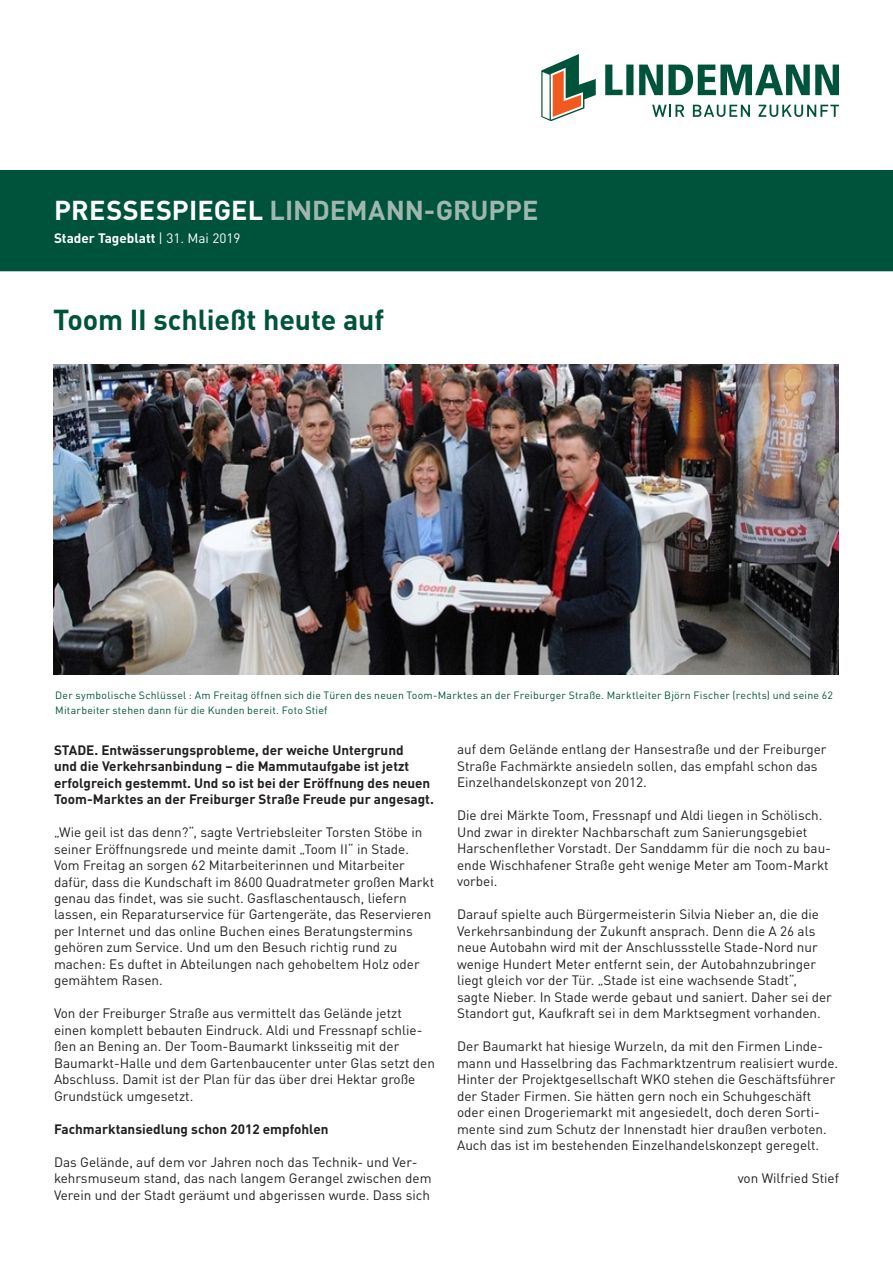
<style>
.page{position:relative;width:893px;height:1263px;background:#fff}
.page>*{position:absolute;margin:0;border:0;box-sizing:border-box;transform-origin:0 0}
.t1{font:700 28.5px "DINOT";letter-spacing:-.005em;color:#00533b}
.t2{font:700 27px "DINOT";color:#9fb7ae}
.t3{font:13.5px/16.5px "DINOT";color:#231f20}
.t4{font:700 13.5px/16.5px "DINOT";color:#231f20}
.t5{font:700 13.5px "DINOT";color:#fff}
.t6{font:10.5px/15px "DINOT";letter-spacing:.02em;color:#00533b}
.s1{color:#fff}
.s2{font-weight:400}
</style>
<div class="page">
<div style="left:0;top:171px;width:893px;height:101px;background:#00533b"></div>
<svg style="left:605px;top:65px;width:234px;height:30px"></svg>
<svg style="left:652px;top:105px;width:32px;height:12px"></svg>
<svg style="left:693px;top:105px;width:57px;height:12px"></svg>
<svg style="left:758px;top:105px;width:81px;height:12px"></svg>
<svg style="left:541px;top:54px;width:55px;height:67px"></svg>
<svg style="left:0;top:271px;width:893px;height:1px"></svg>
<img style="left:53px;top:364px;width:786px;height:310px">
<h2 class="t2" style="left:54px;top:193px;width:486px"><span class="s1">PRESSESPIEGEL</span> LINDEMANN-GRUPPE</h2>
<p class="t5" style="left:54px;top:229px;width:188px">Stader Tageblatt <span class="s2">| 31. Mai 2019</span></p>
<h1 class="t1" style="left:53px;top:301px;width:332px">Toom II schließt heute auf</h1>
<p class="t6" style="left:55px;top:687px;width:779px">Der symbolische Schlüssel : Am Freitag öffnen sich die Türen des neuen Toom-Marktes an der Freiburger Straße. Marktleiter Björn Fischer (rechts) und seine 62<br>Mitarbeiter stehen dann für die Kunden bereit. Foto Stief</p>
<p class="t4" style="left:54px;top:741px;width:381px">STADE. Entwässerungsprobleme, der weiche Untergrund<br>und die Verkehrsanbindung – die Mammutaufgabe ist jetzt erfolgreich gestemmt. Und so ist bei der Eröffnung des neuen Toom-Marktes an der Freiburger Straße Freude pur angesagt.</p>
<p class="t3" style="left:54px;top:824px;width:382px">„Wie geil ist das denn?“, sagte Vertriebsleiter Torsten Stöbe in seiner Eröffnungsrede und meinte damit „Toom II“ in Stade.<br>Vom Freitag an sorgen 62 Mitarbeiterinnen und Mitarbeiter dafür, dass die Kundschaft im 8600 Quadratmeter großen Markt genau das findet, was sie sucht. Gasflaschentausch, liefern lassen, ein Reparaturservice für Gartengeräte, das Reservieren per Internet und das online Buchen eines Beratungstermins gehören zum Service. Und um den Besuch richtig rund zu machen: Es duftet in Abteilungen nach gehobeltem Holz oder gemähtem Rasen.</p>
<p class="t3" style="left:54px;top:1005px;width:382px">Von der Freiburger Straße aus vermittelt das Gelände jetzt einen komplett bebauten Eindruck. Aldi und Fressnapf schlie&shy;ßen an Bening an. Der Toom-Baumarkt linksseitig mit der Baumarkt-Halle und dem Gartenbaucenter unter Glas setzt den Abschluss. Damit ist der Plan für das über drei Hektar große Grundstück umgesetzt.</p>
<p class="t4" style="left:54px;top:1120px;width:276px">Fachmarktansiedlung schon 2012 empfohlen</p>
<p class="t3" style="left:54px;top:1153px;width:379px">Das Gelände, auf dem vor Jahren noch das Technik- und Ver&shy;kehrsmuseum stand, das nach langem Gerangel zwischen dem<br>Verein und der Stadt geräumt und abgerissen wurde. Dass sich</p>
<p class="t3" style="left:457px;top:741px;width:371px">auf dem Gelände entlang der Hansestraße und der Freiburger<br>Straße Fachmärkte ansiedeln sollen, das empfahl schon das<br>Einzelhandelskonzept von 2012.</p>
<p class="t3" style="left:457px;top:807px;width:375px">Die drei Märkte Toom, Fressnapf und Aldi liegen in Schölisch.<br>Und zwar in direkter Nachbarschaft zum Sanierungsgebiet Harschenflether Vorstadt. Der Sanddamm für die noch zu bau&shy;ende Wischhafener Straße geht wenige Meter am Toom-Markt vorbei.</p>
<p class="t3" style="left:457px;top:906px;width:376px">Darauf spielte auch Bürgermeisterin Silvia Nieber an, die die Verkehrsanbindung der Zukunft ansprach. Denn die A 26 als neue Autobahn wird mit der Anschlussstelle Stade-Nord nur wenige Hundert Meter entfernt sein, der Autobahnzubringer liegt gleich vor der Tür. „Stade ist eine wachsende Stadt“, sagte Nieber. In Stade werde gebaut und saniert. Daher sei der Standort gut, Kaufkraft sei in dem Marktsegment vorhanden.</p>
<p class="t3" style="left:457px;top:1038px;width:383px">Der Baumarkt hat hiesige Wurzeln, da mit den Firmen Linde&shy;mann und Hasselbring das Fachmarktzentrum realisiert wurde.<br>Hinter der Projektgesellschaft WKO stehen die Geschäftsführer der Stader Firmen. Sie hätten gern noch ein Schuhgeschäft oder einen Drogeriemarkt mit angesiedelt, doch deren Sorti&shy;mente sind zum Schutz der Innenstadt hier draußen verboten.<br>Auch das ist im bestehenden Einzelhandelskonzept geregelt.</p>
<p class="t3" style="left:738px;top:1170px;width:103px">von Wilfried Stief</p>
</div>
